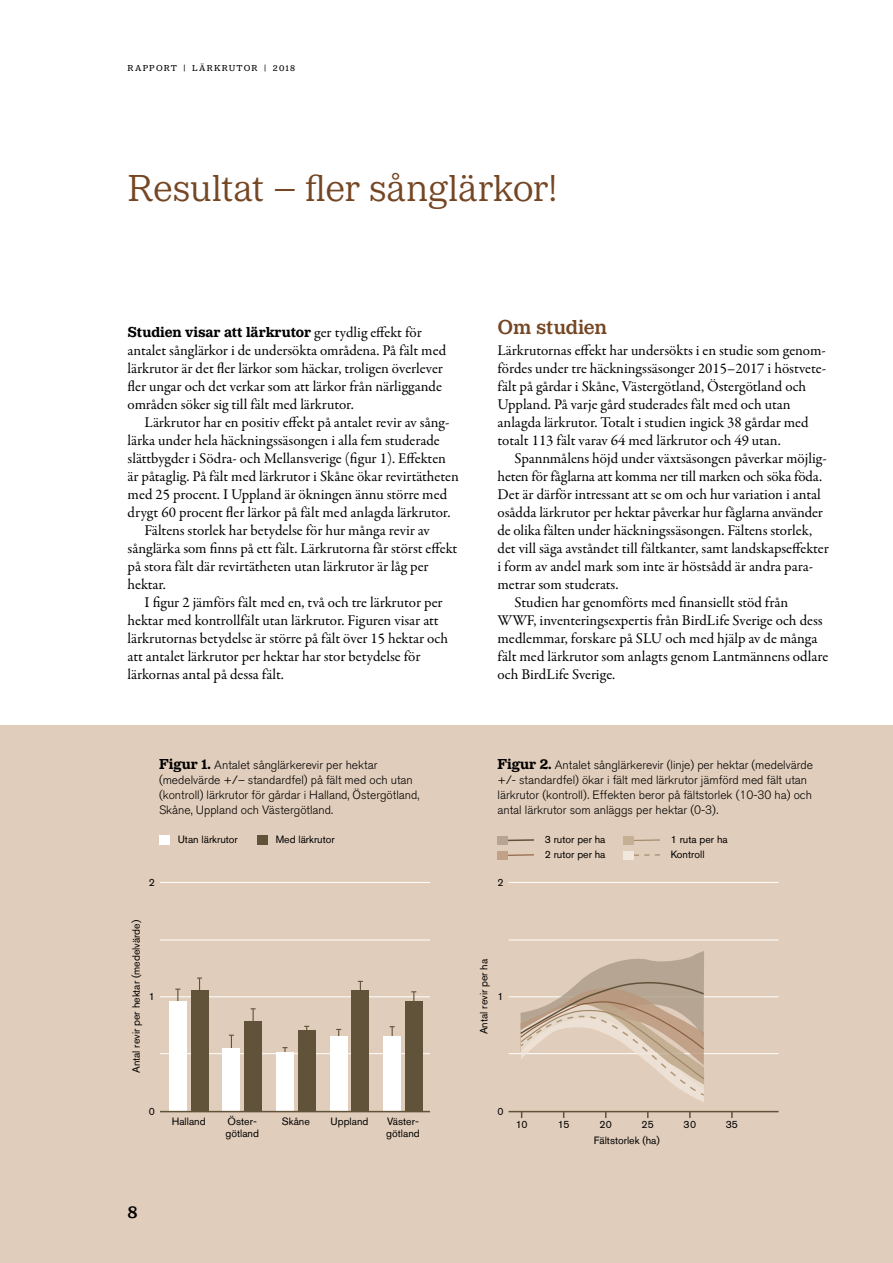
<style>
.page{position:relative;width:893px;height:1263px;background:#fff}
.page>*{position:absolute;margin:0;border:0;box-sizing:border-box;transform-origin:0 0}
.t1{font:300 39px "Lantmannen Serif";letter-spacing:-.005em;color:#754623}
.t2{font:500 21px "Lantmannen Serif";letter-spacing:-.01em;color:#754623}
.t3{font:500 18px "Lantmannen Serif";color:#000}
.t4{font:15px/18px "Garamond Premr Pro";letter-spacing:-.005em;color:#000}
.t5{font:700 15px "Lantmannen Serif";color:#000}
.t6{font:300 12px/15px "Akzidenz Grotesk BQ";color:#000}
.t7{font:10.5px/12px "Akzidenz Grotesk BQ";color:#000}
.t8{font:9px "Lantmannen Serif";letter-spacing:.13em;color:#000}
.s1{font-family:"Garamond Premr Pro";font-weight:400}
.s2{font-family:"Lantmannen Serif";font-weight:700;font-size:15px}
</style>
<div class="page">
<div style="left:0;top:725px;width:893px;height:538px;background:#e1cdbb"></div>
<hr style="left:160px;top:1053px;width:270px;height:1px;background:#fff">
<hr style="left:160px;top:940px;width:270px;height:1px;background:#fff">
<hr style="left:160px;top:996px;width:270px;height:1px;background:#fff">
<hr style="left:160px;top:882px;width:270px;height:1px;background:#fff">
<div style="left:159px;top:835px;width:10px;height:10px;background:#fff"></div>
<div style="left:257px;top:835px;width:10px;height:10px;background:#605339"></div>
<hr style="left:509px;top:1053px;width:270px;height:1px;background:#fff">
<hr style="left:509px;top:940px;width:270px;height:1px;background:#fff">
<hr style="left:509px;top:996px;width:270px;height:1px;background:#fff">
<hr style="left:509px;top:882px;width:270px;height:1px;background:#fff">
<hr style="left:509px;top:1111px;width:270px;height:1px;background:#605339">
<svg style="left:519px;top:951px;width:187px;height:151px"></svg>
<svg style="left:634px;top:854px;width:26px;height:2px"></svg>
<div style="left:623px;top:851px;width:11px;height:8px;background:#f1e7dd"></div>
<hr style="left:634px;top:839px;width:26px;height:2px;background:#9f8562">
<div style="left:623px;top:836px;width:11px;height:9px;background:#c5b095"></div>
<hr style="left:508px;top:854px;width:26px;height:2px;background:#895c3c">
<div style="left:497px;top:851px;width:11px;height:8px;background:#c1a188"></div>
<hr style="left:508px;top:839px;width:26px;height:2px;background:#605339">
<div style="left:497px;top:836px;width:11px;height:9px;background:#b5a592"></div>
<svg style="left:647px;top:1112px;width:2px;height:6px"></svg>
<svg style="left:689px;top:1112px;width:2px;height:6px"></svg>
<svg style="left:731px;top:1112px;width:2px;height:6px"></svg>
<svg style="left:175px;top:988px;width:5px;height:13px"></svg>
<svg style="left:197px;top:977px;width:5px;height:13px"></svg>
<svg style="left:229px;top:1035px;width:5px;height:13px"></svg>
<svg style="left:251px;top:1008px;width:5px;height:13px"></svg>
<svg style="left:282px;top:1047px;width:6px;height:5px"></svg>
<svg style="left:336px;top:1029px;width:5px;height:7px"></svg>
<svg style="left:358px;top:981px;width:5px;height:9px"></svg>
<svg style="left:390px;top:1026px;width:5px;height:10px"></svg>
<svg style="left:411px;top:991px;width:5px;height:10px"></svg>
<div style="left:169px;top:1001px;width:17px;height:110px;background:#fff"></div>
<div style="left:191px;top:990px;width:17px;height:121px;background:#605339"></div>
<div style="left:223px;top:1048px;width:17px;height:63px;background:#fff"></div>
<div style="left:245px;top:1021px;width:17px;height:90px;background:#605339"></div>
<div style="left:276px;top:1052px;width:17px;height:59px;background:#fff"></div>
<div style="left:330px;top:1036px;width:17px;height:75px;background:#fff"></div>
<div style="left:352px;top:990px;width:17px;height:121px;background:#605339"></div>
<div style="left:384px;top:1036px;width:17px;height:75px;background:#fff"></div>
<div style="left:405px;top:1001px;width:17px;height:110px;background:#605339"></div>
<div style="left:298px;top:1030px;width:17px;height:81px;background:#605339"></div>
<hr style="left:160px;top:1111px;width:270px;height:1px;background:#605339">
<p class="t8" style="left:128px;top:63px;width:169px">RAPPORT | LÄRKRUTOR | 2018</p>
<h1 class="t1" style="left:128px;top:167px;width:432px">Resultat – fler sånglärkor!</h1>
<p class="t5" style="left:128px;top:323px;width:296px">Studien visar att lärkrutor <span class="s1">ger tydlig effekt för</span></p>
<p class="t4" style="left:128px;top:341px;width:320px">antalet sånglärkor i de undersökta områdena. På fält med lärkrutor är det fler lärkor som häckar, troligen överlever fler ungar och det verkar som att lärkor från närliggande områden söker sig till fält med lärkrutor.</p>
<p class="t4" style="left:145px;top:413px;width:306px">Lärkrutor har en positiv effekt på antalet revir av sång-</p>
<p class="t4" style="left:128px;top:431px;width:314px">lärka under hela häckningssäsongen i alla fem studerade</p>
<p class="t4" style="left:128px;top:449px;width:320px">slättbygder i Södra- och Mellansverige (figur 1). Effekten</p>
<p class="t4" style="left:128px;top:467px;width:333px">är påtaglig. På fält med lärkrutor i Skåne ökar revirtätheten</p>
<p class="t4" style="left:128px;top:485px;width:321px">med 25 procent. I Uppland är ökningen ännu större med</p>
<p class="t4" style="left:128px;top:503px;width:324px">drygt 60 procent fler lärkor på fält med anlagda lärkrutor.</p>
<p class="t4" style="left:145px;top:521px;width:287px">Fältens storlek har betydelse för hur många revir av</p>
<p class="t4" style="left:128px;top:539px;width:331px">sånglärka som finns på ett fält. Lärkrutorna får störst effekt</p>
<p class="t4" style="left:128px;top:557px;width:302px">på stora fält där revirtätheten utan lärkrutor är låg per</p>
<p class="t4" style="left:128px;top:575px;width:40px">hektar.</p>
<p class="t4" style="left:145px;top:593px;width:299px">I figur 2 jämförs fält med en, två och tre lärkrutor per</p>
<p class="t4" style="left:128px;top:611px;width:313px">hektar med kontrollfält utan lärkrutor. Figuren visar att</p>
<p class="t4" style="left:128px;top:629px;width:322px">lärkrutornas betydelse är större på fält över 15 hektar och</p>
<p class="t4" style="left:128px;top:647px;width:294px">att antalet lärkrutor per hektar har stor betydelse för</p>
<p class="t4" style="left:128px;top:665px;width:158px">lärkornas antal på dessa fält.</p>
<h2 class="t2" style="left:497px;top:315px;width:111px">Om studien</h2>
<p class="t4" style="left:497px;top:341px;width:330px">Lärkrutornas effekt har undersökts i en studie som genom&shy;fördes under tre häckningssäsonger 2015–2017 i höstvete&shy;fält på gårdar i Skåne, Västergötland, Östergötland och Uppland. På varje gård studerades fält med och utan anlagda lärkrutor. Totalt i studien ingick 38 gårdar med totalt 113 fält varav 64 med lärkrutor och 49 utan.</p>
<p class="t4" style="left:514px;top:449px;width:314px">Spannmålens höjd under växtsäsongen påverkar möjlig-</p>
<p class="t4" style="left:497px;top:467px;width:326px">heten för fåglarna att komma ner till marken och söka föda.</p>
<p class="t4" style="left:497px;top:485px;width:325px">Det är därför intressant att se om och hur variation i antal</p>
<p class="t4" style="left:497px;top:503px;width:327px">osådda lärkrutor per hektar påverkar hur fåglarna använder</p>
<p class="t4" style="left:497px;top:521px;width:316px">de olika fälten under häckningssäsongen. Fältens storlek,</p>
<p class="t4" style="left:497px;top:539px;width:333px">det vill säga avståndet till fältkanter, samt landskapseffekter</p>
<p class="t4" style="left:497px;top:557px;width:317px">i form av andel mark som inte är höstsådd är andra para-</p>
<p class="t4" style="left:497px;top:575px;width:123px">metrar som studerats.</p>
<p class="t4" style="left:514px;top:593px;width:275px">Studien har genomförts med finansiellt stöd från</p>
<p class="t4" style="left:497px;top:611px;width:326px">WWF, inventeringsexpertis från BirdLife Sverige och dess</p>
<p class="t4" style="left:497px;top:629px;width:321px">medlemmar, forskare på SLU och med hjälp av de många</p>
<p class="t4" style="left:497px;top:647px;width:332px">fält med lärkrutor som anlagts genom Lantmännens odlare</p>
<p class="t4" style="left:497px;top:665px;width:119px">och BirdLife Sverige.</p>
<p class="t6" style="left:159px;top:757px;width:262px"><span class="s2">Figur 1.</span> Antalet sånglärkerevir per hektar (medelvärde +/– standardfel) på fält med och utan (kontroll) lärkrutor för gårdar i Halland, Östergötland, Skåne, Uppland och Västergötland.</p>
<p class="t7" style="left:178px;top:833px;width:62px">Utan lärkrutor</p>
<p class="t7" style="left:276px;top:833px;width:61px">Med lärkrutor</p>
<p class="t6" style="left:497px;top:757px;width:317px"><span class="s2">Figur 2.</span> Antalet sånglärkerevir (linje) per hektar (medelvärde +/- standardfel) ökar i fält med lärkrutor jämförd med fält utan lärkrutor (kontroll). Effekten beror på fältstorlek (10-30 ha) och antal lärkrutor som anläggs per hektar (0-3).</p>
<p class="t7" style="left:545px;top:831px;width:62px;line-height:15px">3 rutor per ha<br>2 rutor per ha</p>
<p class="t7" style="left:671px;top:831px;width:59px;line-height:15px">1 ruta per ha<br>Kontroll</p>
<p class="t7" style="left:149px;top:876px;width:8px">2</p>
<p class="t7" style="left:498px;top:876px;width:8px">2</p>
<p class="t7" style="left:130px;top:1073px;width:155px;rotate:-90deg">Antal revir per hektar (medelvärde)</p>
<p class="t7" style="left:149px;top:990px;width:8px">1</p>
<p class="t7" style="left:478px;top:1034px;width:77px;rotate:-90deg">Antal revir per ha</p>
<p class="t7" style="left:498px;top:990px;width:8px">1</p>
<p class="t7" style="left:149px;top:1105px;width:8px">0</p>
<p class="t7" style="left:172px;top:1115px;width:35px">Halland</p>
<p class="t7" style="left:226px;top:1115px;width:35px">Öster&shy;götland</p>
<p class="t7" style="left:282px;top:1115px;width:30px">Skåne</p>
<p class="t7" style="left:331px;top:1115px;width:39px">Uppland</p>
<p class="t7" style="left:386px;top:1115px;width:35px">Väster&shy;götland</p>
<p class="t7" style="left:498px;top:1105px;width:8px">0</p>
<p class="t7" style="left:516px;top:1118px;width:13px">10</p>
<p class="t7" style="left:558px;top:1118px;width:13px">15</p>
<p class="t7" style="left:600px;top:1118px;width:14px">20</p>
<p class="t7" style="left:594px;top:1116px;width:67px;line-height:15.9px;text-indent:48px">25<br>Fältstorlek (ha)</p>
<p class="t7" style="left:684px;top:1118px;width:14px">30</p>
<p class="t7" style="left:726px;top:1118px;width:14px">35</p>
<p class="t3" style="left:128px;top:1202px;width:12px">8</p>
</div>
